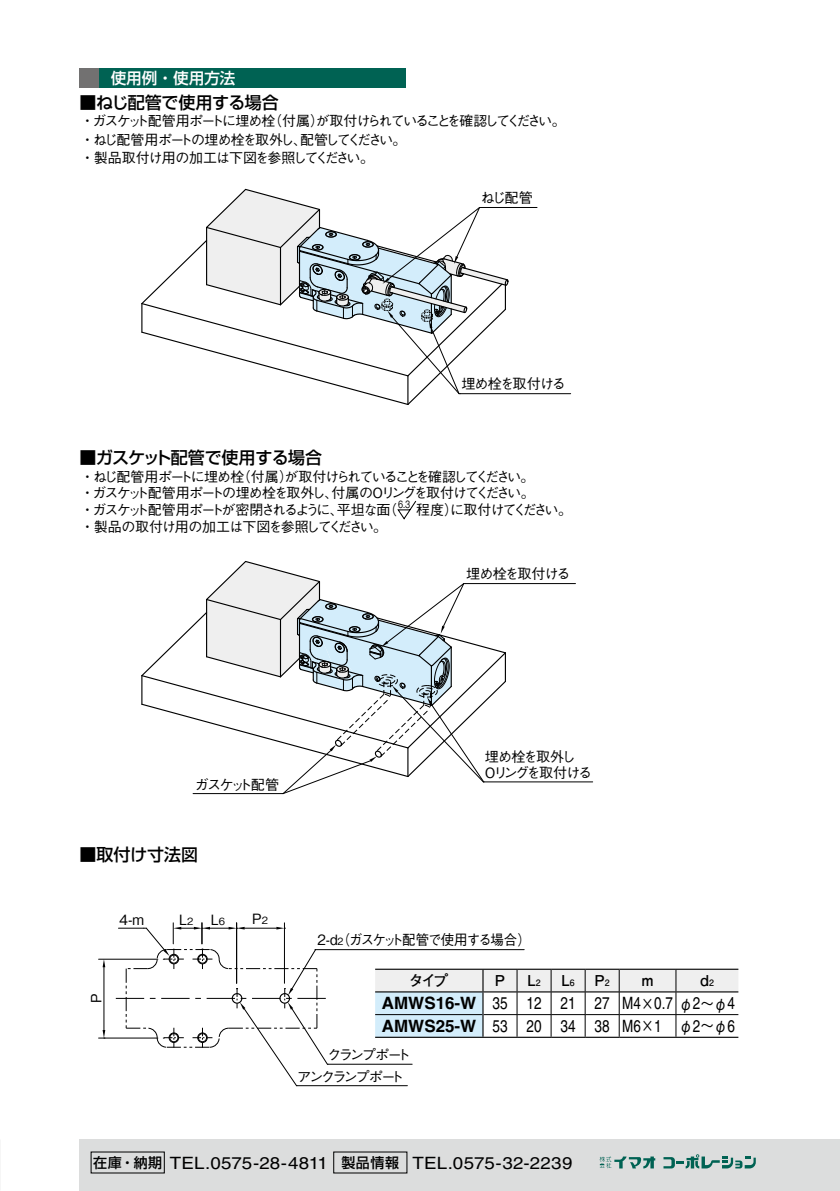
<style>
.page{position:relative;width:840px;height:1191px;background:#fff}
.page>*{position:absolute;margin:0;border:0;box-sizing:border-box;transform-origin:0 0}
.t1{font:17px/22.6px "Helvetica LT Std";color:#000;scale:.8 1}
.t2{font:17px "Helvetica LT Std";color:#000;scale:1.1 1}
.t3{font:500 17px "Shin Go Pr 6 N";letter-spacing:-.01em;color:#000}
.t4{font:500 17px "Shin Go Pr 6 N";letter-spacing:-.035em;color:#000}
.t5{font:500 15.6px "Shin Go Pr 6 N";color:#fff}
.t6{font:700 15px "Futo Go B101 Pr 6 N";color:#000}
.t7{font:500 14.2px/16px "Gothic BBB Pro";letter-spacing:-.12em;color:#000}
.t8{font:500 14.2px "Gothic BBB Pro";letter-spacing:-.12em;color:#000;scale:.95 1}
.t9{font:500 14.2px "Gothic BBB Pro";letter-spacing:-.095em;color:#000}
.t10{font:500 14.2px/21.8px "Gothic BBB Pro";letter-spacing:-.17em;color:#000}
.t11{font:500 14px/18.8px "Gothic BBB Pr 6 N";letter-spacing:-.12em;color:#000}
.t12{font:500 14px "Gothic BBB Pr 6 N";letter-spacing:-.065em;color:#000}
.t13{font:500 10px "Gothic BBB Pro";color:#000;scale:.8 1}
.s1{font-size:10px}
.s2{font-size:8.8px}
.s3{font-weight:700}
.s4{font-family:"Gothic BBB Pr 6 N";font-weight:500}
.s5{color:#fff}
.s6{font-family:"Shin Go Pr 6 N";font-weight:500;font-size:14px}
</style>
<div class="page">
<hr style="left:375px;top:968px;width:107px;height:1px;background:#000">
<hr style="left:482px;top:968px;width:34px;height:1px;background:#000">
<hr style="left:516px;top:968px;width:34px;height:1px;background:#000">
<hr style="left:550px;top:968px;width:35px;height:1px;background:#000">
<hr style="left:585px;top:968px;width:34px;height:1px;background:#000">
<hr style="left:619px;top:968px;width:56px;height:1px;background:#000">
<hr style="left:675px;top:968px;width:63px;height:1px;background:#000">
<svg style="left:375px;top:969px;width:363px;height:68px"></svg>
<div style="left:79px;top:68px;width:20px;height:20px;background:#727171"></div>
<div style="left:99px;top:68px;width:306px;height:20px;background:#006253"></div>
<svg style="left:397px;top:500px;width:20px;height:20px"></svg>
<div style="left:79px;top:1140px;width:760px;height:51px;background:#dcdddd"></div>
<svg style="left:599px;top:1156px;width:56px;height:12px"></svg>
<svg style="left:663px;top:1154px;width:92px;height:14px"></svg>
<hr style="left:480px;top:207px;width:56px;height:1px;background:#000">
<hr style="left:460px;top:393px;width:110px;height:1px;background:#000">
<svg style="left:141px;top:188px;width:368px;height:217px"></svg>
<hr style="left:465px;top:583px;width:110px;height:1px;background:#000">
<hr style="left:484px;top:781px;width:108px;height:1px;background:#000">
<svg style="left:141px;top:561px;width:365px;height:233px"></svg>
<hr style="left:98px;top:959px;width:60px;height:1px;background:#000">
<hr style="left:98px;top:1037px;width:60px;height:1px;background:#000">
<hr style="left:103px;top:967px;width:1px;height:63px;background:#000">
<hr style="left:315px;top:949px;width:209px;height:1px;background:#000">
<hr style="left:328px;top:1063px;width:84px;height:1px;background:#000">
<hr style="left:297px;top:1085px;width:110px;height:1px;background:#000">
<svg style="left:102px;top:959px;width:3px;height:8px"></svg>
<svg style="left:102px;top:1030px;width:3px;height:8px"></svg>
<svg style="left:116px;top:922px;width:212px;height:164px"></svg>
<p class="t5" style="left:111px;top:65px;width:126px">使用例・使用方法</p>
<p class="t3" style="left:79px;top:88px;width:201px">■ねじ配管で使用する場合</p>
<p class="t11" style="left:81px;top:110px;width:486px">・ガスケット配管用ポートに埋め栓（付属）が取付けられていることを確認してください。・ねじ配管用ポートの埋め栓を取外し、配管してください。<br>・製品取付け用の加工は下図を参照してください。</p>
<p class="t7" style="left:480px;top:188px;width:53px">ねじ配管</p>
<p class="t9" style="left:461px;top:373px;width:106px">埋め栓を取付ける</p>
<p class="t4" style="left:79px;top:444px;width:244px">■ガスケット配管で使用する場合</p>
<p class="t11" style="left:81px;top:467px;width:455px;line-height:16.8px;text-align:justify">・ねじ配管用ポートに埋め栓（付属）が取付けられていることを確認してください。・ガスケット配管用ポートの埋め栓を取外し、付属のOリングを取付けてください。・ガスケット配管用ポートが密閉されるように、平坦な面（</p>
<p class="t13" style="left:398px;top:496px;width:17px">6.3</p>
<p class="t11" style="left:416px;top:499px;width:157px">程度）に取付けてください。</p>
<p class="t12" style="left:81px;top:515px;width:308px">・製品の取付け用の加工は下図を参照してください。</p>
<p class="t7" style="left:195px;top:774px;width:86px">ガスケット配管</p>
<p class="t3" style="left:79px;top:840px;width:120px">■取付け寸法図</p>
<p class="t7" style="left:119px;top:910px;width:26px">4-m</p>
<p class="t7" style="left:179px;top:909px;width:47px">L<span class="s1">2</span> L<span class="s1">6</span></p>
<p class="t7" style="left:252px;top:909px;width:17px">P<span class="s1">2</span></p>
<p class="t9" style="left:466px;top:562px;width:106px">埋め栓を取付ける</p>
<p class="t7" style="left:484px;top:747px;width:109px">埋め栓を取外し<br>Oリングを取付ける</p>
<p class="t7" style="left:86px;top:1003px;width:11px;rotate:-90deg">P</p>
<p class="t8" style="left:317px;top:928px;width:219px">2-d<span class="s1">2</span>(ガスケット配管で使用する場合)</p>
<p class="t6" style="left:408px;top:968px;width:41px">タイプ</p>
<p class="t6" style="left:494px;top:968px;width:12px">P</p>
<p class="t6" style="left:527px;top:968px;width:15px">L<span class="s2">2</span></p>
<p class="t6" style="left:561px;top:968px;width:15px">L<span class="s2">6</span></p>
<p class="t6" style="left:594px;top:968px;width:17px">P<span class="s2">2</span></p>
<p class="t6" style="left:641px;top:968px;width:14px">m</p>
<p class="t6" style="left:700px;top:968px;width:15px">d<span class="s2">2</span></p>
<p class="t1" style="left:381px;top:992px;width:443px"><span class="s3">AMWS16-W</span> 35 12 21 27 M4<span class="s4">×</span>0.7 <span class="s4">φ</span>2<span class="s4">～φ</span>4<br><span class="s3">AMWS25-W</span> 53 20 34 38 M6<span class="s4">×</span>1<span class="s5">.0</span> <span class="s4">φ</span>2<span class="s4">～φ</span>6</p>
<p class="t10" style="left:297px;top:1042px;width:115px;text-indent:30px">クランプポートアンクランプポート</p>
<p class="t2" style="left:93px;top:1152px;width:437px"><span class="s6">在庫・納期</span> TEL.0575-28-4811 <span class="s6">製品情報</span> TEL.0575-32-2239</p>
</div>
